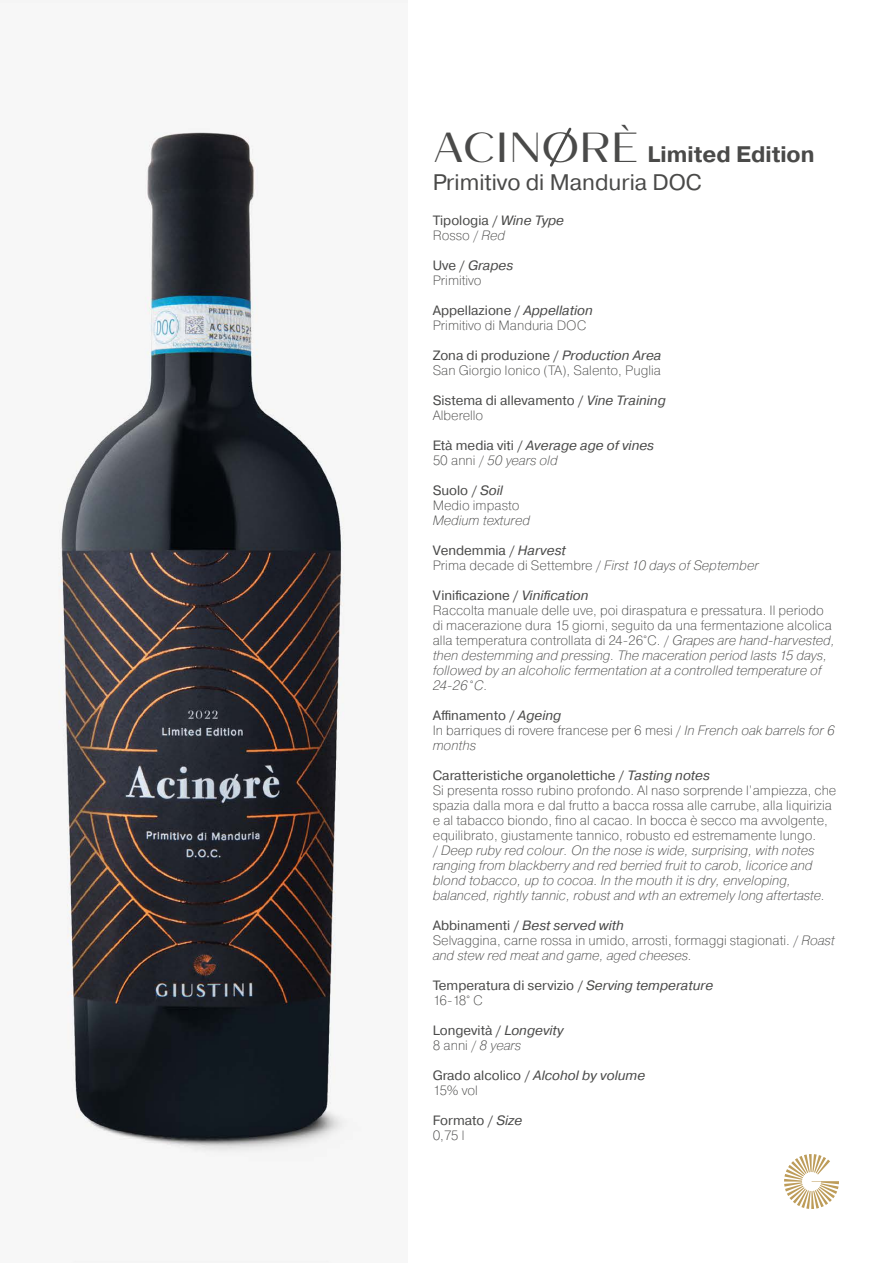
<style>
.page{position:relative;width:893px;height:1263px;background:#fff}
.page>*{position:absolute;margin:0;border:0;box-sizing:border-box;transform-origin:0 0}
.t1{font:500 42px "Mansory";letter-spacing:-.005em;color:#4a4a49}
.t2{font:22.5px "Pragmatica";color:#4a4a49}
.t3{font:700 22.5px "Pragmatica";color:#4a4a49}
.t4{font:200 13.5px/15px "Pragmatica";color:#4a4a49}
.t5{font:13.5px/15px "Pragmatica";color:#4a4a49}
.t6{font:italic 13.5px/15px "Pragmatica";color:#4a4a49}
.t7{font:italic 200 13.5px "Pragmatica";color:#4a4a49}
.s1{font-style:italic}
.s2{font-weight:200}
.s3{font-weight:200;font-style:italic}
.s4{font-weight:400}
.s5{font-weight:400;font-style:italic}
.s6{font-style:normal}
.s7{font-weight:200;font-style:normal}
</style>
<div class="page">
<svg style="left:550px;top:127px;width:22px;height:40px"></svg>
<img style="left:58px;top:132px;width:291px;height:1130px">
<svg style="left:784px;top:1154px;width:55px;height:55px"></svg>
<h1 class="t1" style="left:433px;top:120px;width:209px">ACINORÈ</h1>
<h2 class="t2" style="left:433px;top:169px;width:271px">Primitivo di Manduria DOC</h2>
<h2 class="t3" style="left:647px;top:140px;width:169px">Limited Edition</h2>
<p class="t5" style="left:433px;top:213px;width:133px">Tipologia / <span class="s1">Wine Type<br></span><span class="s2">Rosso /</span> <span class="s3">Red</span></p>
<p class="t4" style="left:433px;top:257px;width:82px"><span class="s4">Uve /</span> <span class="s5">Grapes<br></span>Primitivo</p>
<p class="t4" style="left:433px;top:302px;width:162px"><span class="s4">Appellazione /</span> <span class="s5">Appellation<br></span>Primitivo di Manduria DOC</p>
<p class="t4" style="left:433px;top:347px;width:230px"><span class="s4">Zona di produzione /</span> <span class="s5">Production Area<br></span>San Giorgio Ionico (TA), Salento, Puglia</p>
<p class="t5" style="left:433px;top:393px;width:235px">Sistema di allevamento / <span class="s1">Vine Training<br></span><span class="s2">Alberello</span></p>
<p class="t6" style="left:433px;top:438px;width:223px"><span class="s6">Età media viti /</span> Average age of vines<br><span class="s7">50 anni /</span> <span class="s2">50 years old</span></p>
<p class="t4" style="left:433px;top:482px;width:88px"><span class="s4">Suolo /</span> <span class="s5">Soil<br></span>Medio impasto</p>
<p class="t7" style="left:433px;top:511px;width:99px">Medium textured</p>
<p class="t4" style="left:433px;top:542px;width:328px"><span class="s4">Vendemmia /</span> <span class="s5">Harvest<br></span>Prima decade di Settembre / <span class="s1">First 10 days of September</span></p>
<p class="t4" style="left:433px;top:587px;width:404px"><span class="s4">Vinificazione /</span> <span class="s5">Vinification<br></span>Raccolta manuale delle uve, poi diraspatura e pressatura. Il periodo di macerazione dura 15 giorni, seguito da una fermentazione alcolica alla temperatura controllata di 24-26°C. / <span class="s1">Grapes are hand-harvested, then destemming and pressing. The maceration period lasts 15 days, followed by an alcoholic fermentation at a controlled temperature of 24-26°C.</span></p>
<p class="t4" style="left:433px;top:707px;width:404px"><span class="s4">Affinamento /</span> <span class="s5">Ageing<br></span>In barriques di rovere francese per 6 mesi / <span class="s1">In French oak barrels for 6 months</span></p>
<p class="t4" style="left:433px;top:767px;width:405px"><span class="s4">Caratteristiche organolettiche /</span> <span class="s5">Tasting notes<br></span>Si presenta rosso rubino profondo. Al naso sorprende l’ampiezza, che spazia dalla mora e dal frutto a bacca rossa alle carrube, alla liquirizia e al tabacco biondo, fino al cacao. In bocca è secco ma avvolgente, equilibrato, giustamente tannico, robusto ed estremamente lungo.<br>/ <span class="s1">Deep ruby red colour. On the nose is wide, surprising, with notes ranging from blackberry and red berried fruit to carob, licorice and blond tobacco, up to cocoa. In the mouth it is dry, enveloping, balanced, rightly tannic, robust and wth an extremely long aftertaste.</span></p>
<p class="t4" style="left:433px;top:917px;width:404px"><span class="s4">Abbinamenti /</span> <span class="s5">Best served with<br></span>Selvaggina, carne rossa in umido, arrosti, formaggi stagionati. / <span class="s1">Roast and stew red meat and game, aged cheeses.</span></p>
<p class="t5" style="left:433px;top:978px;width:282px">Temperatura di servizio / <span class="s1">Serving temperature<br></span><span class="s2">16-18° C</span></p>
<p class="t5" style="left:433px;top:1023px;width:132px">Longevità / <span class="s1">Longevity<br></span><span class="s2">8 anni /</span> <span class="s3">8 years</span></p>
<p class="t6" style="left:433px;top:1068px;width:214px"><span class="s6">Grado alcolico /</span> Alcohol by volume<br><span class="s7">15% vol</span></p>
<p class="t5" style="left:433px;top:1113px;width:91px">Formato / <span class="s1">Size<br></span><span class="s2">0,75 l</span></p>
</div>
